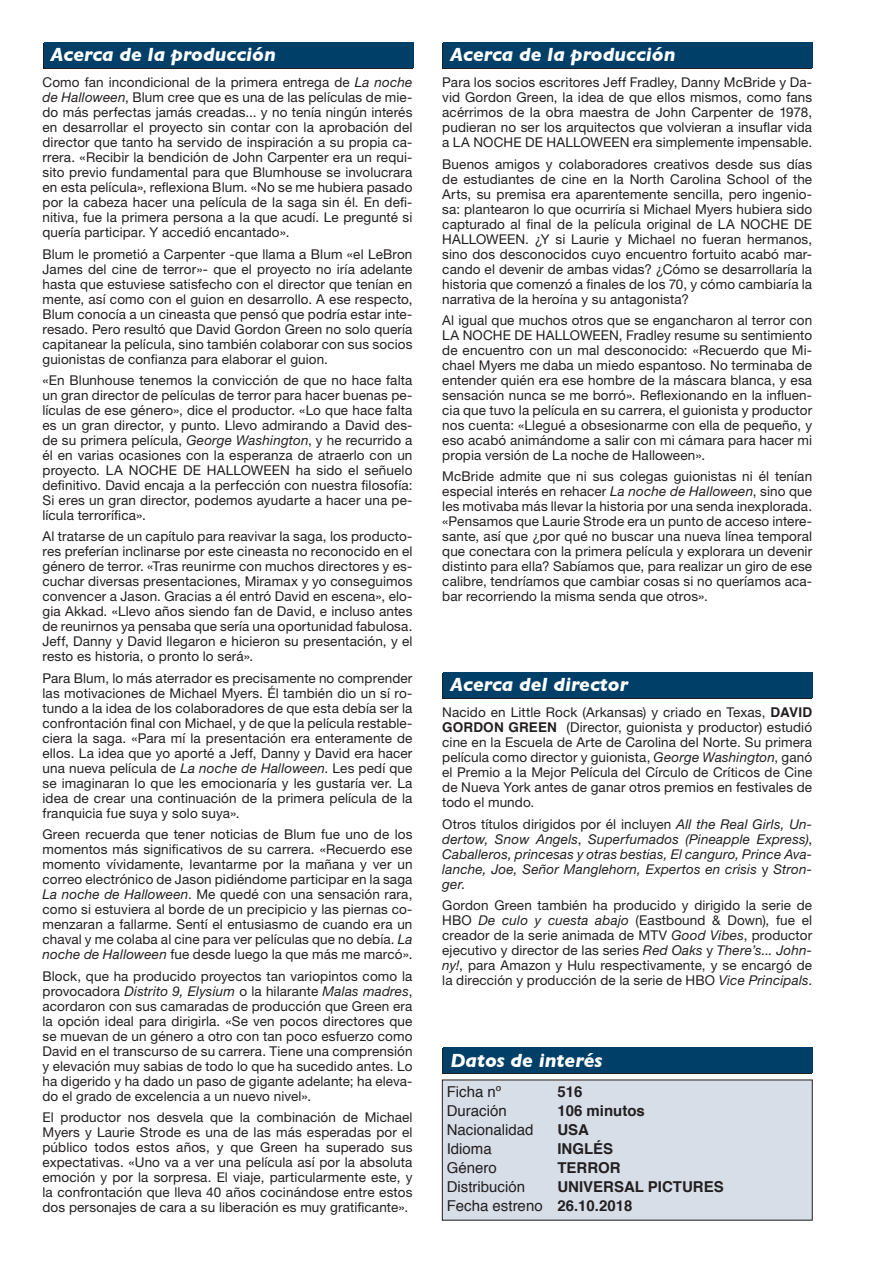
<style>
.page{position:relative;width:893px;height:1263px;background:#fff}
.page>*{position:absolute;margin:0;border:0;box-sizing:border-box;transform-origin:0 0}
.t1{font:italic 700 19.5px "Gill Sans";color:#fff}
.t2{font:15px "Helvetica";color:#231f20}
.t3{font:700 15px "Helvetica";color:#231f20}
.t4{font:13.5px/15px "Helvetica Neue";letter-spacing:.01em;color:#231f20;text-align:justify}
.t5{font:italic 13.5px/15px "Helvetica Neue";letter-spacing:.015em;color:#231f20;text-align:justify}
.s1{font-style:italic}
.s2{font-family:"Helvetica";font-weight:700}
.s3{font-style:normal}
.s4{font-weight:700}
</style>
<div class="page">
<div style="left:43px;top:44px;width:369px;height:25px;background:#231f20"></div>
<div style="left:44px;top:43px;width:370px;height:25px;background:#004068"></div>
<div style="left:442px;top:1049px;width:370px;height:25px;background:#231f20"></div>
<div style="left:443px;top:1048px;width:370px;height:25px;background:#004068"></div>
<div style="left:442px;top:1080px;width:370px;height:140px;background:#d7dee8"></div>
<div style="left:442px;top:673px;width:370px;height:26px;background:#231f20"></div>
<div style="left:443px;top:672px;width:370px;height:26px;background:#004068"></div>
<div style="left:442px;top:44px;width:370px;height:25px;background:#231f20"></div>
<div style="left:443px;top:43px;width:370px;height:25px;background:#004068"></div>
<p class="t1" style="left:51px;top:43px;width:227px">Acerca de la producción</p>
<p class="t4" style="left:43px;top:75px;width:371px">Como fan incondicional de la primera entrega de <span class="s1">La noche de Halloween</span>, Blum cree que es una de las películas de mie&shy;do más perfectas jamás creadas... y no tenía ningún interés en desarrollar el proyecto sin contar con la aprobación del director que tanto ha servido de inspiración a su propia ca&shy;rrera. «Recibir la bendición de John Carpenter era un requi&shy;sito previo fundamental para que Blumhouse se involucrara en esta película», reflexiona Blum. «No se me hubiera pasado por la cabeza hacer una película de la saga sin él. En defi&shy;nitiva, fue la primera persona a la que acudí. Le pregunté si quería participar. Y accedió encantado».</p>
<p class="t4" style="left:43px;top:246px;width:371px">Blum le prometió a Carpenter -que llama a Blum «el LeBron James del cine de terror»- que el proyecto no iría adelante hasta que estuviese satisfecho con el director que tenían en mente, así como con el guion en desarrollo. A ese respecto, Blum conocía a un cineasta que pensó que podría estar inte&shy;resado. Pero resultó que David Gordon Green no solo quería capitanear la película, sino también colaborar con sus socios guionistas de confianza para elaborar el guion.</p>
<p class="t4" style="left:43px;top:372px;width:371px">«En Blunhouse tenemos la convicción de que no hace falta un gran director de películas de terror para hacer buenas pe&shy;lículas de ese género», dice el productor. «Lo que hace falta es un gran director, y punto. Llevo admirando a David des&shy;de su primera película, <span class="s1">George Washington</span>, y he recurrido a él en varias ocasiones con la esperanza de atraerlo con un proyecto. LA NOCHE DE HALLOWEEN ha sido el señuelo definitivo. David encaja a la perfección con nuestra filosofía:<br>Si eres un gran director, podemos ayudarte a hacer una pe&shy;lícula terrorífica».</p>
<p class="t4" style="left:43px;top:529px;width:371px">Al tratarse de un capítulo para reavivar la saga, los producto&shy;res preferían inclinarse por este cineasta no reconocido en el género de terror. «Tras reunirme con muchos directores y es&shy;cuchar diversas presentaciones, Miramax y yo conseguimos convencer a Jason. Gracias a él entró David en escena», elo&shy;gia Akkad. «Llevo años siendo fan de David, e incluso antes de reunirnos ya pensaba que sería una oportunidad fabulosa.<br>Jeff, Danny y David llegaron e hicieron su presentación, y el resto es historia, o pronto lo será».</p>
<p class="t4" style="left:43px;top:670px;width:371px">Para Blum, lo más aterrador es precisamente no comprender las motivaciones de Michael Myers. Él también dio un sí ro&shy;tundo a la idea de los colaboradores de que esta debía ser la confrontación final con Michael, y de que la película restable&shy;ciera la saga. «Para mí la presentación era enteramente de ellos. La idea que yo aporté a Jeff, Danny y David era hacer una nueva película de <span class="s1">La noche de Halloween</span>. Les pedí que se imaginaran lo que les emocionaría y les gustaría ver. La idea de crear una continuación de la primera película de la franquicia fue suya y solo suya».</p>
<p class="t4" style="left:43px;top:827px;width:371px">Green recuerda que tener noticias de Blum fue uno de los momentos más significativos de su carrera. «Recuerdo ese momento vívidamente, levantarme por la mañana y ver un correo electrónico de Jason pidiéndome participar en la saga <span class="s1">La noche de Halloween</span>. Me quedé con una sensación rara, como si estuviera al borde de un precipicio y las piernas co&shy;menzaran a fallarme. Sentí el entusiasmo de cuando era un chaval y me colaba al cine para ver películas que no debía. <span class="s1">La noche de Halloween</span> fue desde luego la que más me marcó».</p>
<p class="t4" style="left:43px;top:968px;width:371px">Block, que ha producido proyectos tan variopintos como la provocadora <span class="s1">Distrito 9, Elysium</span> o la hilarante <span class="s1">Malas madres</span>, acordaron con sus camaradas de producción que Green era la opción ideal para dirigirla. «Se ven pocos directores que se muevan de un género a otro con tan poco esfuerzo como David en el transcurso de su carrera. Tiene una comprensión y elevación muy sabias de todo lo que ha sucedido antes. Lo ha digerido y ha dado un paso de gigante adelante; ha eleva&shy;do el grado de excelencia a un nuevo nivel».</p>
<p class="t4" style="left:43px;top:1109px;width:371px">El productor nos desvela que la combinación de Michael Myers y Laurie Strode es una de las más esperadas por el público todos estos años, y que Green ha superado sus expectativas. «Uno va a ver una película así por la absoluta emoción y por la sorpresa. El viaje, particularmente este, y la confrontación que lleva 40 años cocinándose entre estos dos personajes de cara a su liberación es muy gratificante».</p>
<p class="t1" style="left:450px;top:43px;width:227px">Acerca de la producción</p>
<p class="t4" style="left:442px;top:75px;width:371px">Para los socios escritores Jeff Fradley, Danny McBride y Da&shy;vid Gordon Green, la idea de que ellos mismos, como fans acérrimos de la obra maestra de John Carpenter de 1978, pudieran no ser los arquitectos que volvieran a insuflar vida a LA NOCHE DE HALLOWEEN era simplemente impensable.</p>
<p class="t4" style="left:442px;top:156px;width:371px">Buenos amigos y colaboradores creativos desde sus días de estudiantes de cine en la North Carolina School of the Arts, su premisa era aparentemente sencilla, pero ingenio&shy;sa: plantearon lo que ocurriría si Michael Myers hubiera sido capturado al final de la película original de LA NOCHE DE HALLOWEEN. ¿Y si Laurie y Michael no fueran hermanos, sino dos desconocidos cuyo encuentro fortuito acabó mar&shy;cando el devenir de ambas vidas? ¿Cómo se desarrollaría la historia que comenzó a finales de los 70, y cómo cambiaría la narrativa de la heroína y su antagonista?</p>
<p class="t4" style="left:442px;top:312px;width:371px">Al igual que muchos otros que se engancharon al terror con LA NOCHE DE HALLOWEEN, Fradley resume su sentimiento de encuentro con un mal desconocido: «Recuerdo que Mi&shy;chael Myers me daba un miedo espantoso. No terminaba de entender quién era ese hombre de la máscara blanca, y esa sensación nunca se me borró». Reflexionando en la influen&shy;cia que tuvo la película en su carrera, el guionista y productor nos cuenta: «Llegué a obsesionarme con ella de pequeño, y eso acabó animándome a salir con mi cámara para hacer mi propia versión de La noche de Halloween».</p>
<p class="t4" style="left:442px;top:469px;width:371px">McBride admite que ni sus colegas guionistas ni él tenían especial interés en rehacer <span class="s1">La noche de Halloween</span>, sino que les motivaba más llevar la historia por una senda inexplorada. «Pensamos que Laurie Strode era un punto de acceso intere&shy;sante, así que ¿por qué no buscar una nueva línea temporal que conectara con la primera película y explorara un devenir distinto para ella? Sabíamos que, para realizar un giro de ese calibre, tendríamos que cambiar cosas si no queríamos aca&shy;bar recorriendo la misma senda que otros».</p>
<p class="t1" style="left:450px;top:673px;width:179px">Acerca del director</p>
<p class="t4" style="left:442px;top:705px;width:371px">Nacido en Little Rock (Arkansas) y criado en Texas, <span class="s2">DAVID GORDON GREEN</span> (Director, guionista y productor) estudió cine en la Escuela de Arte de Carolina del Norte. Su primera película como director y guionista, <span class="s1">George Washington</span>, ganó el Premio a la Mejor Película del Círculo de Críticos de Cine de Nueva York antes de ganar otros premios en festivales de todo el mundo.</p>
<p class="t5" style="left:442px;top:816px;width:371px"><span class="s3">Otros títulos dirigidos por él incluyen</span> All the Real Girls, Un&shy;dertow, Snow Angels<span class="s3">,</span> Superfumados (Pineapple Express)<span class="s3">, </span>Caballeros, princesas y otras bestias, El canguro, Prince Ava&shy;lanche, Joe, Señor Manglehorn, Expertos en crisis <span class="s3">y</span> Stron&shy;ger<span class="s3">.</span></p>
<p class="t4" style="left:442px;top:897px;width:371px">Gordon Green también ha producido y dirigido la serie de HBO <span class="s1">De culo y cuesta abajo</span> (Eastbound &amp; Down), fue el creador de la serie animada de MTV <span class="s1">Good Vibes</span>, productor ejecutivo y director de las series <span class="s1">Red Oaks</span> y <span class="s1">There’s... John&shy;ny!</span>, para Amazon y Hulu respectivamente, y se encargó de la dirección y producción de la serie de HBO <span class="s1">Vice Principals</span>.</p>
<p class="t1" style="left:450px;top:1048px;width:154px">Datos de interés</p>
<p class="t2" style="left:447px;top:1080px;width:56px">Ficha nº</p>
<p class="t3" style="left:557px;top:1079px;width:27px">516</p>
<p class="t2" style="left:447px;top:1099px;width:62px">Duración</p>
<p class="t3" style="left:557px;top:1098px;width:89px">106 minutos</p>
<p class="t2" style="left:447px;top:1118px;width:88px">Nacionalidad</p>
<p class="t3" style="left:557px;top:1117px;width:33px">USA</p>
<p class="t2" style="left:447px;top:1137px;width:47px">Idioma</p>
<p class="t3" style="left:557px;top:1136px;width:57px">INGLÉS</p>
<p class="t2" style="left:447px;top:1156px;width:52px">Género</p>
<p class="t3" style="left:557px;top:1155px;width:65px">TERROR</p>
<p class="t2" style="left:447px;top:1175px;width:80px">Distribución</p>
<p class="t3" style="left:557px;top:1174px;width:168px">UNIVERSAL PICTURES</p>
<p class="t2" style="left:447px;top:1194px;width:187px">Fecha estreno <span class="s4">26.10.2018</span></p>
</div>
